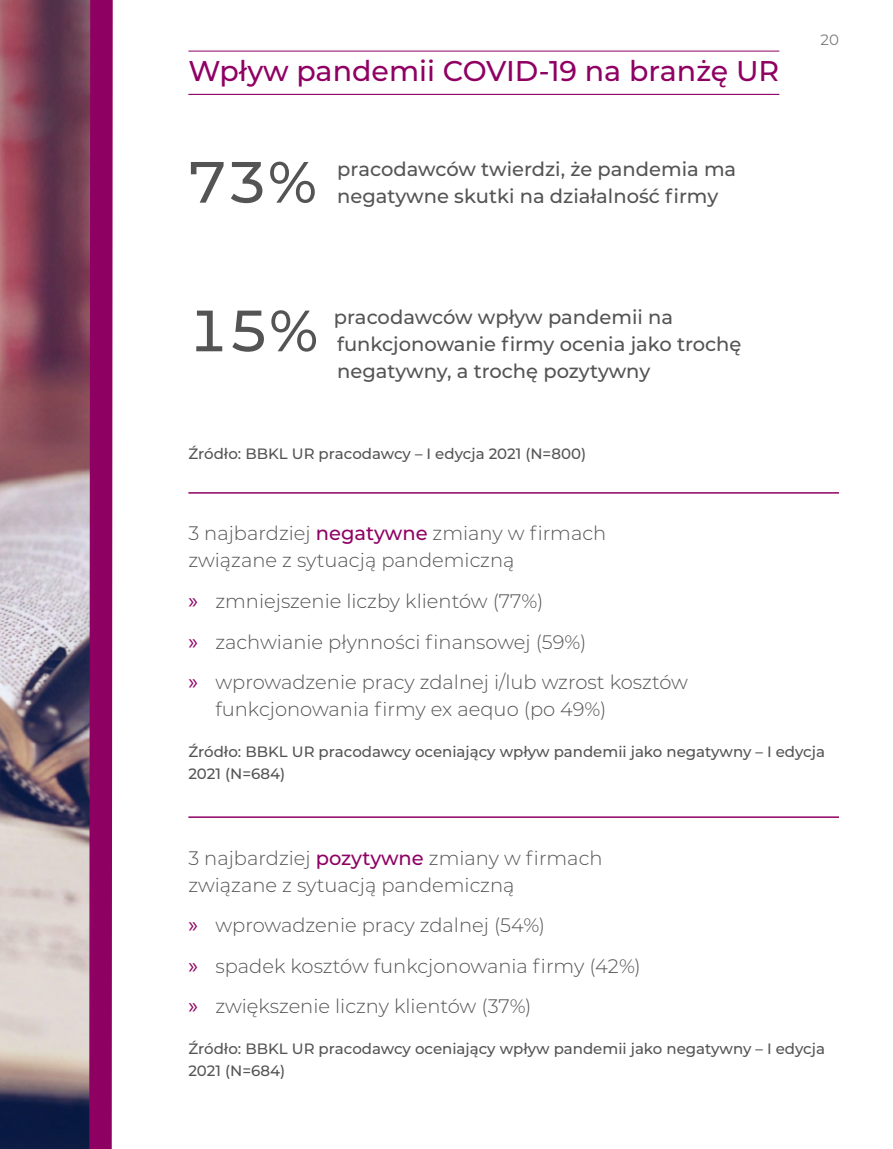
<style>
.page{position:relative;width:893px;height:1149px;background:#fff}
.page>*{position:absolute;margin:0;border:0;box-sizing:border-box;transform-origin:0 0}
.t1{font:500 58.05px "Montserrat";color:#555454}
.t2{font:500 28.5px "Montserrat";color:#8f0063}
.t3{font:300 19.5px/40.5px "Montserrat";color:#555454}
.t4{font:500 19.5px/27px "Montserrat";color:#555454}
.t5{font:500 15px/22.5px "Montserrat";color:#555454}
.t6{font:15px "Montserrat";color:#7c7c7b}
.s1{font-weight:500;color:#8f0063}
.s2{font-family:"Myriad Pro";font-weight:400;font-size:22.5px;color:#8f0063}
</style>
<div class="page">
<img style="left:0;top:0;width:78px;height:1148px">
<svg style="left:78px;top:0;width:35px;height:1148px;background:#8f3270"></svg>
<hr style="left:188px;top:51px;width:591px;height:1px;background:#8f0063">
<hr style="left:188px;top:94px;width:591px;height:1px;background:#8f0063">
<hr style="left:188px;top:492px;width:651px;height:1px;background:#8f0063">
<hr style="left:188px;top:816px;width:651px;height:1px;background:#8f0063">
<h2 class="t2" style="left:188px;top:51px;width:592px">Wpływ pandemii COVID-19 na branżę UR</h2>
<h1 class="t1" style="left:187px;top:141px;width:132px">73%</h1>
<p class="t4" style="left:337px;top:154px;width:401px">pracodawców twierdzi, że pandemia ma negatywne skutki na działalność firmy</p>
<h1 class="t1" style="left:188px;top:290px;width:132px">15%</h1>
<p class="t4" style="left:334px;top:303px;width:409px">pracodawców wpływ pandemii na funkcjonowanie firmy ocenia jako trochę negatywny, a trochę pozytywny</p>
<p class="t5" style="left:188px;top:442px;width:399px">Źródło: BBKL UR pracodawcy – I edycja 2021 (N=800)</p>
<p class="t6" style="left:821px;top:29px;width:20px">20</p>
<p class="t3" style="left:188px;top:519px;width:419px;line-height:27px">3 najbardziej <span class="s1">negatywne</span> zmiany w firmach związane z sytuacją pandemiczną</p>
<p class="t3" style="left:188px;top:580px;width:501px"><span class="s2">»</span> zmniejszenie liczby klientów (77%)<br><span class="s2">»</span> zachwianie płynności finansowej (59%)<br><span class="s2">»</span> wprowadzenie pracy zdalnej i/lub wzrost kosztów</p>
<p class="t3" style="left:215px;top:688px;width:393px">funkcjonowania firmy ex aequo (po 49%)</p>
<p class="t5" style="left:188px;top:739px;width:638px">Źródło: BBKL UR pracodawcy oceniający wpływ pandemii jako negatywny – I edycja<br>2021 (N=684)</p>
<p class="t3" style="left:188px;top:843px;width:416px;line-height:27px">3 najbardziej <span class="s1">pozytywne</span> zmiany w firmach związane z sytuacją pandemiczną</p>
<p class="t3" style="left:188px;top:904px;width:454px"><span class="s2">»</span> wprowadzenie pracy zdalnej (54%)<br><span class="s2">»</span> spadek kosztów funkcjonowania firmy (42%) <span class="s2">»</span> zwiększenie liczny klientów (37%)</p>
<p class="t5" style="left:188px;top:1036px;width:638px">Źródło: BBKL UR pracodawcy oceniający wpływ pandemii jako negatywny – I edycja<br>2021 (N=684)</p>
</div>
